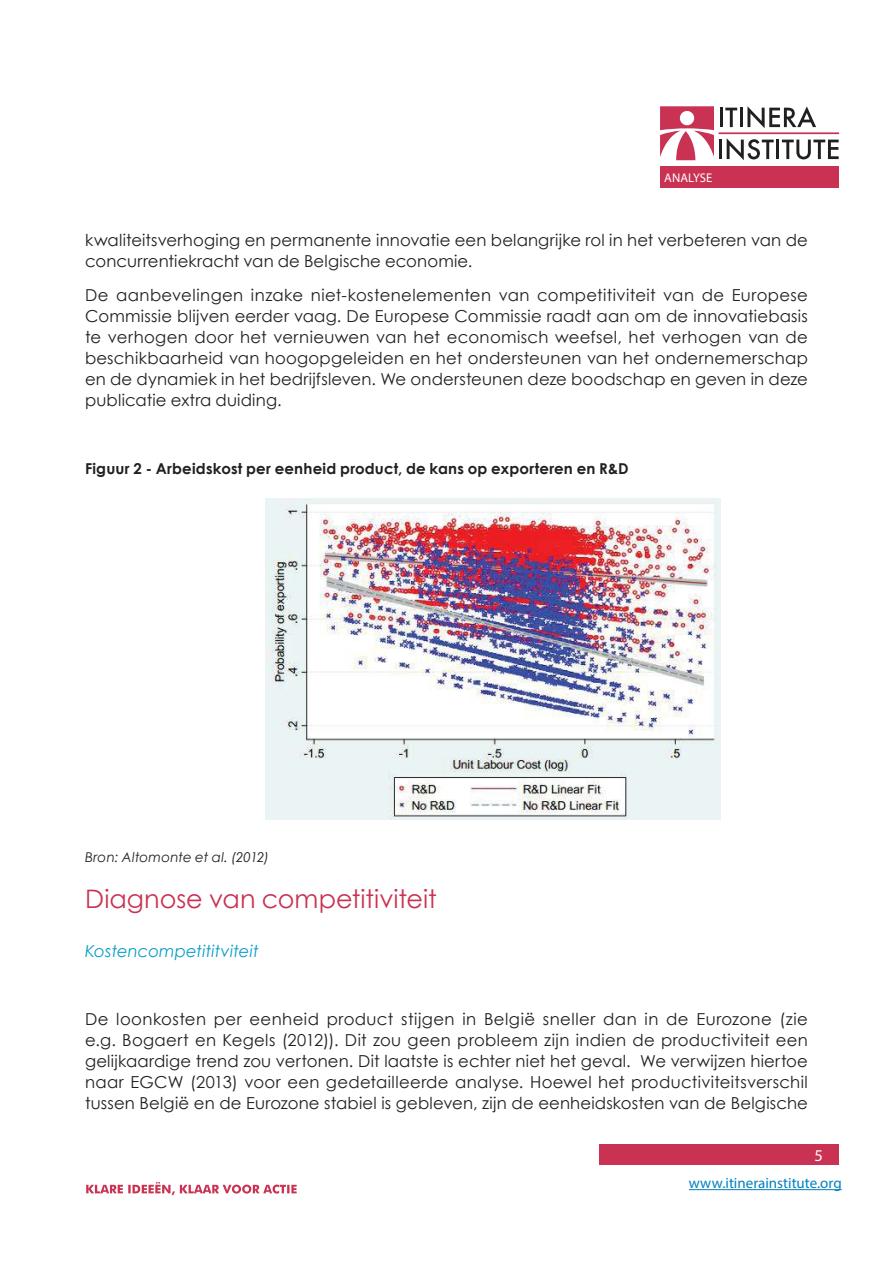
<style>
.page{position:relative;width:893px;height:1263px;background:#fff}
.page>*{position:absolute;margin:0;border:0;box-sizing:border-box;transform-origin:0 0}
.t1{font:25.5px "Century Gothic";color:#c93252}
.t2{font:16.5px/21px "Century Gothic";letter-spacing:.005em;color:#221f1f;text-align:justify}
.t3{font:italic 16.5px "Century Gothic";color:#099dc9}
.t4{font:16.5px "Myriad Pro";color:#fff}
.t5{font:700 15px "Century Gothic";letter-spacing:.015em;color:#221f1f}
.t6{font:15px "Myriad Pro";color:#0082bf}
.t7{font:italic 13.5px "Century Gothic";letter-spacing:.01em;color:#221f1f}
.t8{font:12.6px "Myriad Pro";color:#fff}
</style>
<div class="page">
<div style="left:599px;top:1144px;width:240px;height:21px;background:#c93252"></div>
<hr style="left:689px;top:1189px;width:153px;height:1px;background:#0082bf">
<svg style="left:86px;top:1182px;width:211px;height:13px"></svg>
<svg style="left:660px;top:106px;width:54px;height:54px"></svg>
<hr style="left:720px;top:108px;width:3px;height:19px;background:#221f1f">
<svg style="left:725px;top:108px;width:12px;height:19px"></svg>
<hr style="left:740px;top:108px;width:3px;height:19px;background:#221f1f">
<svg style="left:747px;top:106px;width:69px;height:22px"></svg>
<hr style="left:719px;top:140px;width:3px;height:19px;background:#221f1f">
<svg style="left:727px;top:138px;width:47px;height:22px"></svg>
<hr style="left:776px;top:140px;width:3px;height:19px;background:#221f1f">
<svg style="left:782px;top:140px;width:57px;height:19px"></svg>
<hr style="left:719px;top:133px;width:120px;height:1px;background:#c93252">
<div style="left:660px;top:166px;width:179px;height:22px;background:#c93252"></div>
<img style="left:265px;top:499px;width:455px;height:320px">
<p class="t8" style="left:664px;top:170px;width:49px">ANALYSE</p>
<p class="t2" style="left:85px;top:231px;width:724px">kwaliteitsverhoging en permanente innovatie een belangrijke rol in het verbeteren van de concurrentiekracht van de Belgische economie.</p>
<p class="t2" style="left:85px;top:286px;width:724px">De aanbevelingen inzake niet-kostenelementen van competitiviteit van de Europese Commissie blijven eerder vaag. De Europese Commissie raadt aan om de innovatiebasis te verhogen door het vernieuwen van het economisch weefsel, het verhogen van de beschikbaarheid van hoogopgeleiden en het ondersteunen van het ondernemerschap en de dynamiek in het bedrijfsleven. We ondersteunen deze boodschap en geven in deze publicatie extra duiding.</p>
<p class="t5" style="left:85px;top:461px;width:545px">Figuur 2 - Arbeidskost per eenheid product, de kans op exporteren en R&amp;D</p>
<p class="t7" style="left:85px;top:852px;width:186px">Bron: Altomonte et al. (2012)</p>
<h1 class="t1" style="left:85px;top:888px;width:353px">Diagnose van competitiviteit</h1>
<p class="t3" style="left:85px;top:945px;width:175px">Kostencompetititviteit</p>
<p class="t2" style="left:85px;top:1010px;width:724px">De loonkosten per eenheid product stijgen in België sneller dan in de Eurozone (zie e.g. Bogaert en Kegels (2012)). Dit zou geen probleem zijn indien de productiviteit een gelijkaardige trend zou vertonen. Dit laatste is echter niet het geval. We verwijzen hiertoe naar EGCW (2013) voor een gedetailleerde analyse. Hoewel het productiviteitsverschil tussen België en de Eurozone stabiel is gebleven, zijn de eenheidskosten van de Belgische</p>
<p class="t4" style="left:814px;top:1149px;width:10px">5</p>
<p class="t6" style="left:689px;top:1177px;width:154px">www.itinerainstitute.org</p>
</div>
